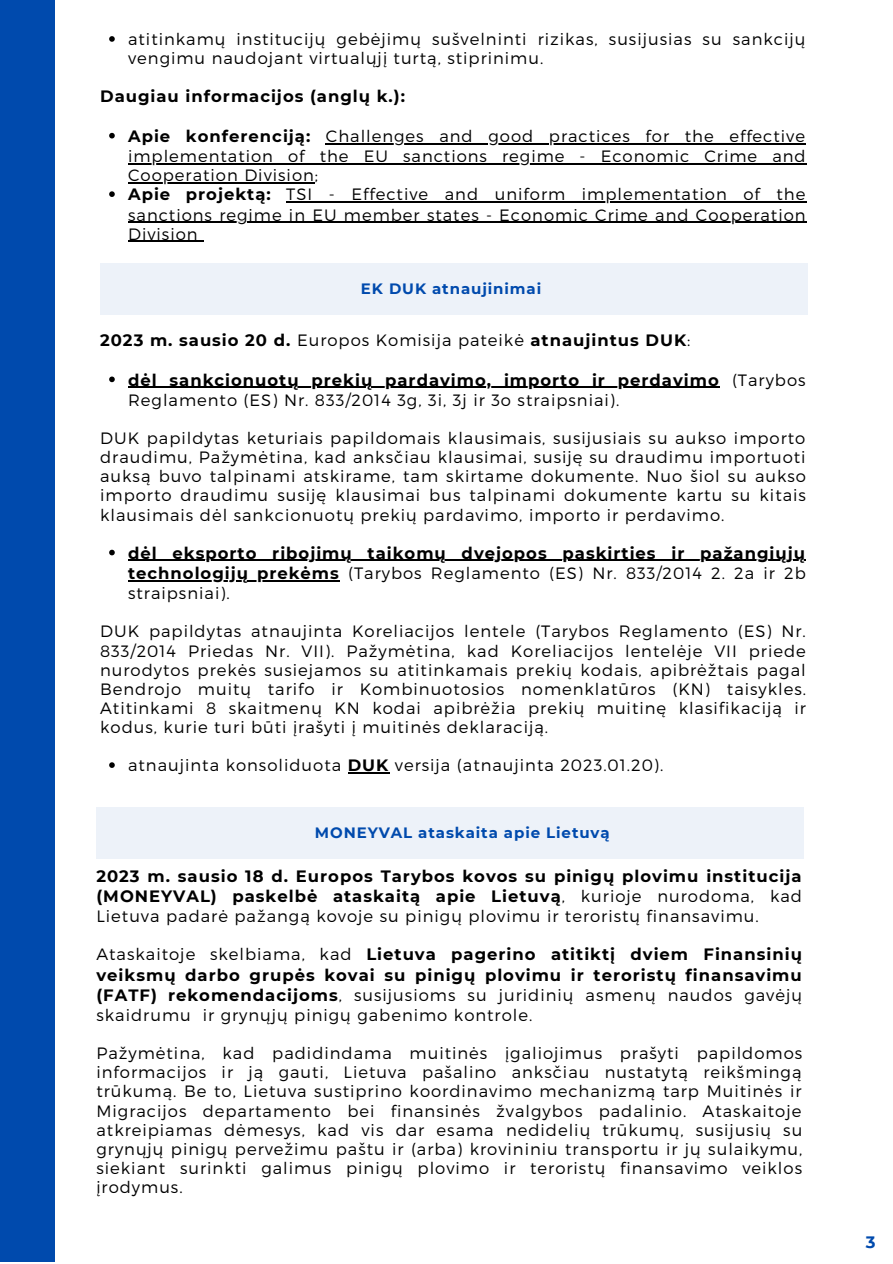
<style>
.page{position:relative;width:893px;height:1264px;background:#fff}
.page>*{position:absolute;margin:0;border:0;box-sizing:border-box;transform-origin:0 0}
.t1{font:700 16.5px "Montserrat";color:#004aad}
.t2{font:300 16.35px/19px "Montserrat";letter-spacing:.06em;color:#000}
.t3{font:700 16.35px/20.2px "Montserrat";letter-spacing:.06em;color:#000;text-align:justify}
.t4{font:700 15px "Montserrat";letter-spacing:.06em;color:#004aad}
.s1{font-weight:700}
.s2{font-weight:300}
</style>
<div class="page">
<div style="left:100px;top:264px;width:707px;height:50px;background:#edf2f9"></div>
<svg style="left:109px;top:376px;width:6px;height:6px"></svg>
<hr style="left:128px;top:386px;width:591px;height:2px;background:#000">
<svg style="left:109px;top:549px;width:6px;height:6px"></svg>
<hr style="left:128px;top:560px;width:678px;height:1px;background:#000">
<hr style="left:128px;top:580px;width:212px;height:1px;background:#000">
<svg style="left:109px;top:762px;width:6px;height:6px"></svg>
<hr style="left:348px;top:772px;width:41px;height:1px;background:#000">
<svg style="left:109px;top:36px;width:6px;height:6px"></svg>
<svg style="left:109px;top:133px;width:6px;height:5px"></svg>
<hr style="left:326px;top:143px;width:480px;height:1px;background:#000">
<hr style="left:128px;top:163px;width:678px;height:1px;background:#000">
<hr style="left:128px;top:182px;width:187px;height:1px;background:#000">
<svg style="left:109px;top:191px;width:6px;height:6px"></svg>
<hr style="left:286px;top:201px;width:520px;height:1px;background:#000">
<hr style="left:128px;top:222px;width:678px;height:1px;background:#000">
<hr style="left:128px;top:241px;width:71px;height:1px;background:#000">
<div style="left:0;top:0;width:54px;height:1261px;background:#004aad"></div>
<div style="left:96px;top:807px;width:707px;height:51px;background:#edf2f9"></div>
<p class="t2" style="left:128px;top:29px;width:678px">atitinkamų institucijų gebėjimų sušvelninti rizikas, susijusias su sankcijų vengimu naudojant virtualųjį turtą, stiprinimu.</p>
<p class="t3" style="left:100px;top:86px;width:306px">Daugiau informacijos (anglų k.):</p>
<p class="t2" style="left:128px;top:125px;width:679px;line-height:19.5px"><span class="s1">Apie konferenciją:</span> Challenges and good practices for the effective implementation of the EU sanctions regime - Economic Crime and Cooperation Division;<br><span class="s1">Apie projektą:</span> TSI - Effective and uniform implementation of the sanctions regime in EU member states - Economic Crime and Cooperation Division</p>
<p class="t4" style="left:361px;top:280px;width:182px">EK DUK atnaujinimai</p>
<p class="t3" style="left:100px;top:330px;width:591px">2023 m. sausio 20 d. <span class="s2">Europos Komisija pateikė</span> atnaujintus DUK<span class="s2">:</span></p>
<p class="t2" style="left:128px;top:369px;width:679px;line-height:20.2px"><span class="s1">dėl sankcionuotų prekių pardavimo, importo ir perdavimo</span> (Tarybos<br>Reglamento (ES) Nr. 833/2014 3g, 3i, 3j ir 3o straipsniai).</p>
<p class="t2" style="left:100px;top:428px;width:707px;text-align:justify">DUK papildytas keturiais papildomais klausimais, susijusiais su aukso importo draudimu, Pažymėtina, kad anksčiau klausimai, susiję su draudimu importuoti auksą buvo talpinami atskirame, tam skirtame dokumente. Nuo šiol su aukso importo draudimu susiję klausimai bus talpinami dokumente kartu su kitais klausimais dėl sankcionuotų prekių pardavimo, importo ir perdavimo.</p>
<p class="t3" style="left:128px;top:542px;width:679px">dėl eksporto ribojimų taikomų dvejopos paskirties ir pažangiųjų technologijų prekėms <span class="s2">(Tarybos Reglamento (ES) Nr. 833/2014 2. 2a ir 2b straipsniai).</span></p>
<p class="t2" style="left:100px;top:621px;width:707px;text-align:justify">DUK papildytas atnaujinta Koreliacijos lentele (Tarybos Reglamento (ES) Nr.<br>833/2014 Priedas Nr. VII). Pažymėtina, kad Koreliacijos lentelėje VII priede nurodytos prekės susiejamos su atitinkamais prekių kodais, apibrėžtais pagal Bendrojo muitų tarifo ir Kombinuotosios nomenklatūros (KN) taisykles.<br>Atitinkami 8 skaitmenų KN kodai apibrėžia prekių muitinę klasifikaciją ir kodus, kurie turi būti įrašyti į muitinės deklaraciją.</p>
<p class="t2" style="left:128px;top:755px;width:537px">atnaujinta konsoliduota <span class="s1">DUK</span> versija (atnaujinta 2023.01.20).</p>
<p class="t4" style="left:315px;top:823px;width:296px">MONEYVAL ataskaita apie Lietuvą</p>
<p class="t3" style="left:96px;top:865px;width:707px">2023 m. sausio 18 d. Europos Tarybos kovos su pinigų plovimu institucija (MONEYVAL) paskelbė ataskaitą apie Lietuvą<span class="s2">, kurioje nurodoma, kad Lietuva padarė pažangą kovoje su pinigų plovimu ir teroristų finansavimu.</span></p>
<p class="t3" style="left:96px;top:944px;width:707px"><span class="s2">Ataskaitoje skelbiama, kad</span> Lietuva pagerino atitiktį dviem Finansinių veiksmų darbo grupės kovai su pinigų plovimu ir teroristų finansavimu (FATF) rekomendacijoms<span class="s2">, susijusioms su juridinių asmenų naudos gavėjų skaidrumu ir grynųjų pinigų gabenimo kontrole.</span></p>
<p class="t2" style="left:96px;top:1043px;width:707px;text-align:justify">Pažymėtina, kad padidindama muitinės įgaliojimus prašyti papildomos informacijos ir ją gauti, Lietuva pašalino anksčiau nustatytą reikšmingą trūkumą. Be to, Lietuva sustiprino koordinavimo mechanizmą tarp Muitinės ir Migracijos departamento bei finansinės žvalgybos padalinio. Ataskaitoje atkreipiamas dėmesys, kad vis dar esama nedidelių trūkumų, susijusių su grynųjų pinigų pervežimu paštu ir (arba) krovininiu transportu ir jų sulaikymu, siekiant surinkti galimus pinigų plovimo ir teroristų finansavimo veiklos įrodymus.</p>
<p class="t1" style="left:865px;top:1231px;width:11px">3</p>
</div>
